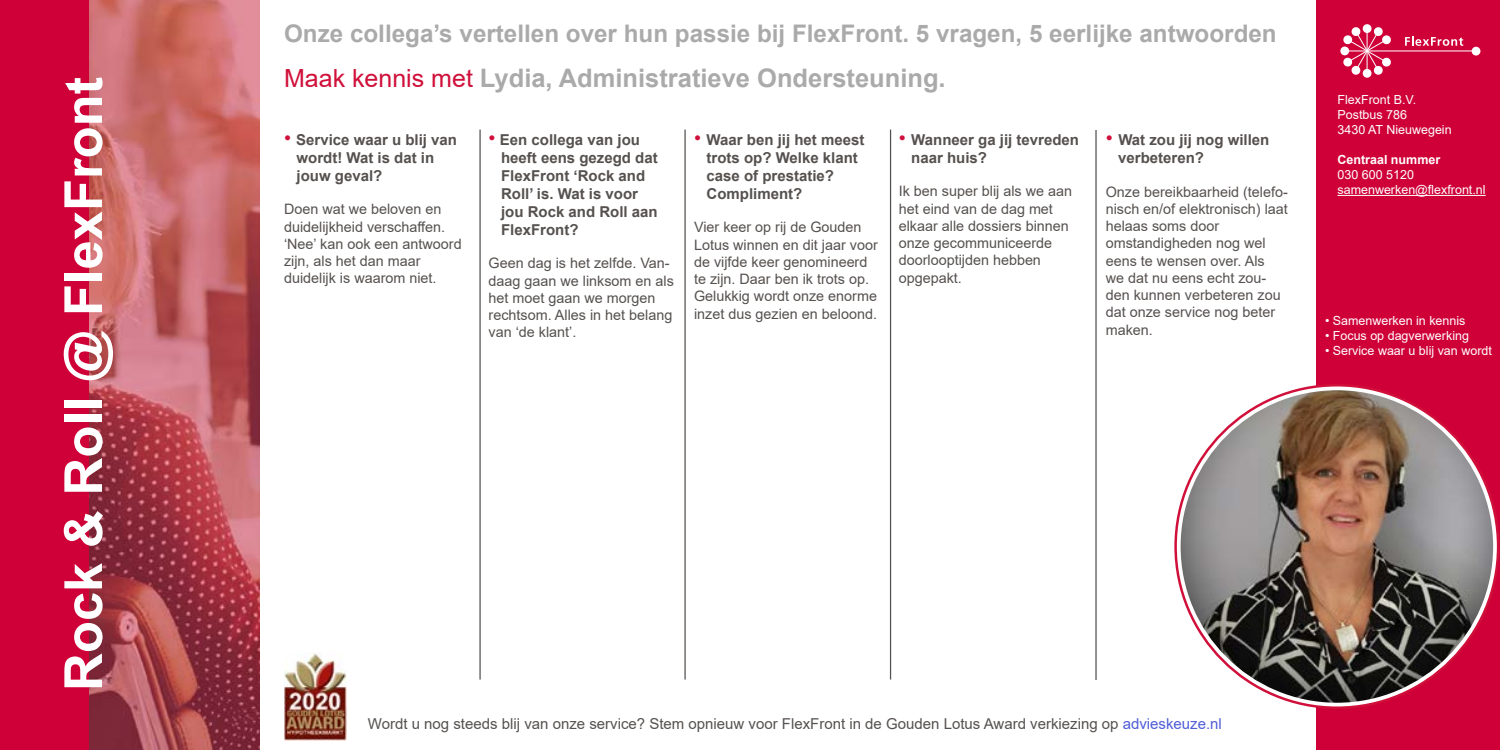
<style>
.page{position:relative;width:1500px;height:750px;background:#fff}
.page>*{position:absolute;margin:0;border:0;box-sizing:border-box;transform-origin:0 0}
.t1{font:700 52.5px "Arial";color:#fff}
.t2{font:700 25.5px "Arial";color:#aaa}
.t3{font:700 24.25px "Arial";color:#aaa}
.t4{font:700 15px/18px "Arial";color:#55514f}
.t5{font:15px "Arial";color:#55514f}
.t6{font:14.38px/17.2px "Arial";color:#55514f}
.t7{font:12.5px/15px "Arial";color:#fff}
.t8{font:700 12.5px "Arial";color:#fff}
.s1{font-weight:400;font-size:25px;color:#d0103a}
.s2{font-weight:400;font-size:20px;color:#d0103a}
.s3{color:#4f5cd6}
.s4{color:#fff}
</style>
<div class="page">
<img style="left:89px;top:0;width:170px;height:750px">
<div style="left:0;top:0;width:89px;height:750px;background:#cf0038"></div>
<div style="left:1316px;top:0;width:184px;height:750px;background:#cf0038"></div>
<hr style="left:1338px;top:195px;width:148px;height:1px;background:#fff">
<hr style="left:1345px;top:50px;width:132px;height:1px;background:#fff">
<div style="left:1472px;top:47px;width:8px;height:9px;background:#fff;border-radius:50%"></div>
<svg style="left:1363px;top:69px;width:9px;height:9px"></svg>
<svg style="left:1363px;top:24px;width:9px;height:9px"></svg>
<svg style="left:1340px;top:47px;width:9px;height:8px"></svg>
<svg style="left:1343px;top:27px;width:49px;height:48px"></svg>
<svg style="left:1405px;top:36px;width:58px;height:10px"></svg>
<img style="left:284px;top:653px;width:62px;height:87px">
<hr style="left:479px;top:130px;width:2px;height:550px;background:#55514f">
<hr style="left:684px;top:130px;width:2px;height:550px;background:#55514f">
<hr style="left:890px;top:130px;width:1px;height:550px;background:#55514f">
<hr style="left:1095px;top:130px;width:2px;height:550px;background:#55514f">
<svg style="left:1176px;top:385px;width:322px;height:323px;fill:#fff"></svg>
<img style="left:1181px;top:390px;width:312px;height:313px;border-radius:156px">
<h1 class="t1" style="left:47px;top:691px;width:616px;rotate:-90deg">Rock &amp; Roll @ FlexFront</h1>
<h3 class="t3" style="left:284px;top:16px;width:994px">Onze collega’s vertellen over hun passie bij FlexFront. 5 vragen, 5 eerlijke antwoorden</h3>
<h2 class="t2" style="left:284px;top:60px;width:663px"><span class="s1">Maak kennis met</span> Lydia, Administratieve Ondersteuning.</h2>
<p class="t4" style="left:297px;top:130px;width:162px;text-indent:-13px"><span class="s2">•</span> Service waar u blij van wordt! Wat is dat in jouw geval?</p>
<p class="t6" style="left:284px;top:201px;width:179px">Doen wat we beloven en duidelijkheid verschaffen. ‘Nee’ kan ook een antwoord zijn, als het dan maar duidelijk is waarom niet.</p>
<p class="t4" style="left:501px;top:130px;width:158px;text-indent:-13px"><span class="s2">•</span> Een collega van jou heeft eens gezegd dat<br>FlexFront ‘Rock and<br>Roll’ is. Wat is voor jou Rock and Roll aan<br>FlexFront?</p>
<p class="t6" style="left:489px;top:255px;width:187px">Geen dag is het zelfde. Van&shy;daag gaan we linksom en als het moet gaan we morgen rechtsom. Alles in het belang van ‘de klant’.</p>
<p class="t4" style="left:707px;top:130px;width:159px;text-indent:-13px"><span class="s2">•</span> Waar ben jij het meest trots op? Welke klant case of prestatie?<br>Compliment?</p>
<p class="t6" style="left:694px;top:219px;width:185px">Vier keer op rij de Gouden<br>Lotus winnen en dit jaar voor de vijfde keer genomineerd te zijn. Daar ben ik trots op.<br>Gelukkig wordt onze enorme inzet dus gezien en beloond.</p>
<p class="t4" style="left:911px;top:130px;width:169px;text-indent:-13px"><span class="s2">•</span> Wanneer ga jij tevreden naar huis?</p>
<p class="t6" style="left:899px;top:183px;width:175px">Ik ben super blij als we aan het eind van de dag met elkaar alle dossiers binnen onze gecommuniceerde doorlooptijden hebben opgepakt.</p>
<p class="t4" style="left:1118px;top:131px;width:153px;text-indent:-13px"><span class="s2">•</span> Wat zou jij nog willen verbeteren?</p>
<p class="t6" style="left:1106px;top:183px;width:184px">Onze bereikbaarheid (telefo&shy;nisch en/of elektronisch) laat helaas soms door omstandigheden nog wel eens te wensen over. Als<br>we dat nu eens echt zou&shy;den kunnen verbeteren zou dat onze service nog beter maken.</p>
<p class="t7" style="left:1338px;top:92px;width:116px">FlexFront B.V.<br>Postbus 786<br>3430 AT Nieuwegein</p>
<p class="t8" style="left:1338px;top:151px;width:104px">Centraal nummer</p>
<p class="t7" style="left:1338px;top:167px;width:150px">030 600 5120 samenwerken@flexfront.nl</p>
<p class="t7" style="left:1325px;top:313px;width:142px">• Samenwerken in kennis</p>
<p class="t7" style="left:1325px;top:328px;width:146px">• Focus op dagverwerking</p>
<p class="t7" style="left:1325px;top:343px;width:168px">• Service waar u blij van wordt</p>
<p class="t5" style="left:368px;top:713px;width:859px">Wordt u nog steeds blij van onze service? Stem opnieuw voor FlexFront in de Gouden Lotus Award verkiezing op <span class="s3">advieskeuze.nl</span><span class="s4">l</span></p>
</div>
